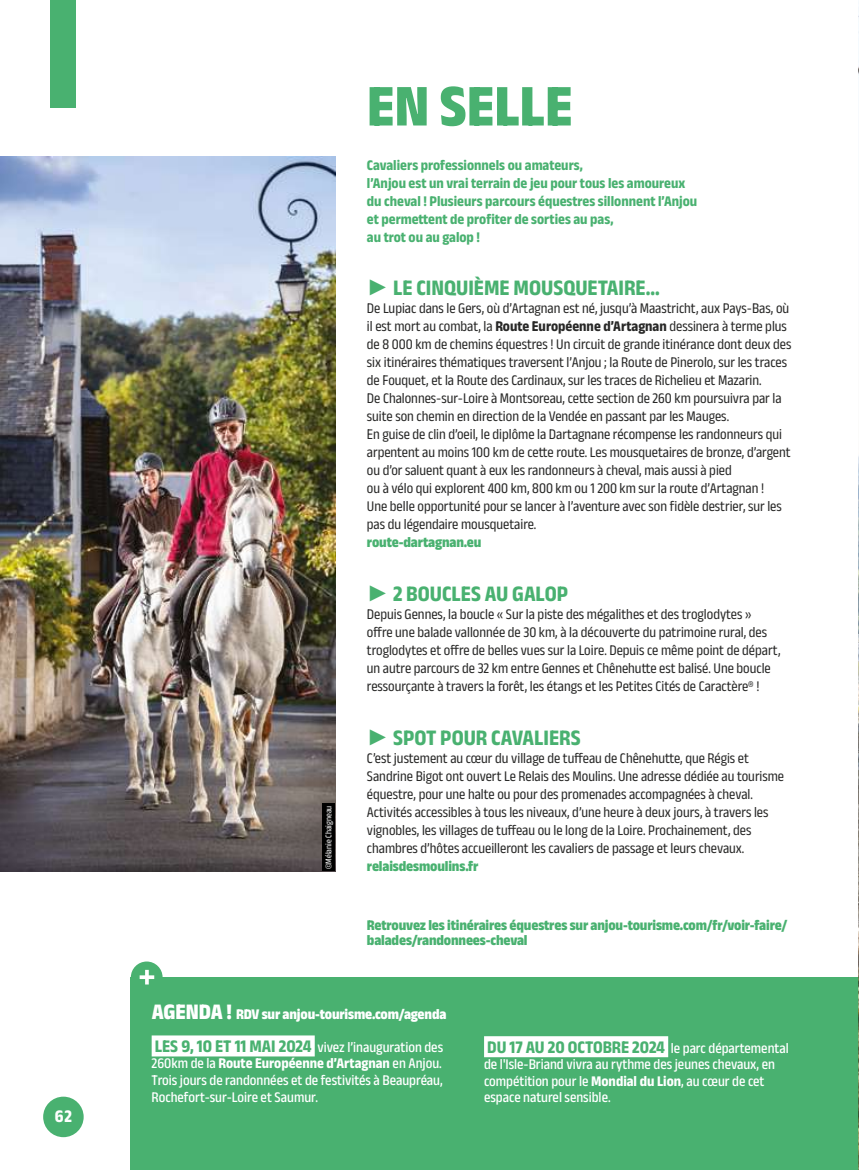
<style>
.page{position:relative;width:859px;height:1170px;background:#fff}
.page>*{position:absolute;margin:0;border:0;box-sizing:border-box;transform-origin:0 0}
.t1{font:800 semi-condensed 60px "Anek Latin";color:#49b170}
.t2{font:700 semi-condensed 22.5px "Anek Latin";color:#49b170}
.t3{font:700 semi-condensed 18px "Anek Latin";color:#49b170}
.t4{font:700 semi-condensed 18px "Anek Latin";color:#fff}
.t5{font:semi-condensed 15px/18px "Anek Latin";color:#282827}
.t6{font:500 semi-condensed 15px/16.5px "Anek Latin";color:#fff;text-align:justify}
.t7{font:700 semi-condensed 15px/18px "Anek Latin";color:#49b170}
.t8{font:800 semi-condensed 15px/15px "Anek Latin";letter-spacing:-.01em;color:#49b170}
.t9{font:800 semi-condensed 15px "Anek Latin";letter-spacing:-.01em;color:#fff}
.t10{font:semi-condensed 9px "Anek Latin";color:#fff}
.s1{font-family:"Century Gothic";font-stretch:normal}
.s2{font-weight:700}
.s3{font-size:22.5px}
.s4{font-weight:700;font-size:18px;color:#49b170}
.s5{font-weight:500;font-size:15px;color:#fff}
</style>
<div class="page">
<div style="left:51px;top:0;width:25px;height:107px;background:#49b170"></div>
<div style="left:43px;top:1096px;width:41px;height:40px;background:#49b170;border-radius:50%"></div>
<div style="left:130px;top:977px;width:729px;height:192px;background:#49b170"></div>
<div style="left:152px;top:1035px;width:163px;height:21px;background:#fff"></div>
<div style="left:484px;top:1036px;width:184px;height:21px;background:#fff"></div>
<div style="left:131px;top:961px;width:32px;height:32px;background:#49b170;border-radius:50%"></div>
<svg style="left:140px;top:969px;width:14px;height:15px"></svg>
<img style="left:0;top:156px;width:335px;height:715px">
<div style="left:323px;top:803px;width:12px;height:68px;background:#000"></div>
<img style="left:858px;top:7px;width:1px;height:1162px">
<p class="t4" style="left:55px;top:1103px;width:19px">62</p>
<p class="t10" style="left:322px;top:869px;width:65px;rotate:-90deg">©Mélanie Chaigneau</p>
<h1 class="t1" style="left:367px;top:65px;width:207px">EN SELLE</h1>
<p class="t7" style="left:367px;top:155px;width:332px">Cavaliers professionnels ou amateurs,<br>l’Anjou est un vrai terrain de jeu pour tous les amoureux du cheval ! Plusieurs parcours équestres sillonnent l’Anjou et permettent de profiter de sorties au pas,<br>au trot ou au galop !</p>
<h2 class="t2" style="left:367px;top:272px;width:294px"><span class="s1">►</span> LE CINQUIÈME MOUSQUETAIRE…</h2>
<p class="t5" style="left:367px;top:298px;width:426px">De Lupiac dans le Gers, où d’Artagnan est né, jusqu’à Maastricht, aux Pays-Bas, où il est mort au combat, la <span class="s2">Route Européenne d’Artagnan</span> dessinera à terme plus de 8 000 km de chemins équestres ! Un circuit de grande itinérance dont deux des six itinéraires thématiques traversent l’Anjou ; la Route de Pinerolo, sur les traces de Fouquet, et la Route des Cardinaux, sur les traces de Richelieu et Mazarin.<br>De Chalonnes-sur-Loire à Montsoreau, cette section de 260 km poursuivra par la suite son chemin en direction de la Vendée en passant par les Mauges.<br>En guise de clin d’oeil, le diplôme la Dartagnane récompense les randonneurs qui arpentent au moins 100 km de cette route. Les mousquetaires de bronze, d’argent ou d’or saluent quant à eux les randonneurs à cheval, mais aussi à pied<br>ou à vélo qui explorent 400 km, 800 km ou 1 200 km sur la route d’Artagnan !<br>Une belle opportunité pour se lancer à l’aventure avec son fidèle destrier, sur les pas du légendaire mousquetaire.</p>
<p class="t8" style="left:367px;top:534px;width:116px">route-dartagnan.eu</p>
<h2 class="t2" style="left:367px;top:578px;width:203px"><span class="s1">►</span> 2 BOUCLES AU GALOP</h2>
<p class="t5" style="left:367px;top:604px;width:415px">Depuis Gennes, la boucle « Sur la piste des mégalithes et des troglodytes » offre une balade vallonnée de 30 km, à la découverte du patrimoine rural, des troglodytes et offre de belles vues sur la Loire. Depuis ce même point de départ, un autre parcours de 32 km entre Gennes et Chênehutte est balisé. Une boucle ressourçante à travers la forêt, les étangs et les Petites Cités de Caractère® !</p>
<h2 class="t2" style="left:367px;top:722px;width:215px"><span class="s1">►</span> SPOT POUR CAVALIERS</h2>
<p class="t5" style="left:367px;top:748px;width:419px">C’est justement au cœur du village de tuffeau de Chênehutte, que Régis et Sandrine Bigot ont ouvert Le Relais des Moulins. Une adresse dédiée au tourisme équestre, pour une halte ou pour des promenades accompagnées à cheval.<br>Activités accessibles à tous les niveaux, d’une heure à deux jours, à travers les vignobles, les villages de tuffeau ou le long de la Loire. Prochainement, des chambres d’hôtes accueilleront les cavaliers de passage et leurs chevaux.</p>
<p class="t8" style="left:367px;top:858px;width:113px">relaisdesmoulins.fr</p>
<p class="t8" style="left:367px;top:916px;width:422px">Retrouvez les itinéraires équestres sur anjou-tourisme.com/fr/voir-faire/ balades/randonnees-cheval</p>
<p class="t9" style="left:152px;top:1003px;width:296px"><span class="s3">AGENDA !</span> RDV sur anjou-tourisme.com/agenda</p>
<p class="t6" style="left:152px;top:1037px;width:293px"><span class="s4">LES 9, 10 ET 11 MAI 2024</span> vivez l’inauguration des 260km de la <span class="s2">Route Européenne d’Artagnan</span> en Anjou.<br>Trois jours de randonnées et de festivités à Beaupréau, Rochefort-sur-Loire et Saumur.</p>
<p class="t3" style="left:487px;top:1034px;width:303px">DU 17 AU 20 OCTOBRE 2024 <span class="s5">le parc départemental</span></p>
<p class="t6" style="left:484px;top:1055px;width:292px;text-align:left">de l'Isle-Briand vivra au rythme des jeunes chevaux, en compétition pour le <span class="s2">Mondial du Lion</span>, au cœur de cet espace naturel sensible.</p>
</div>
